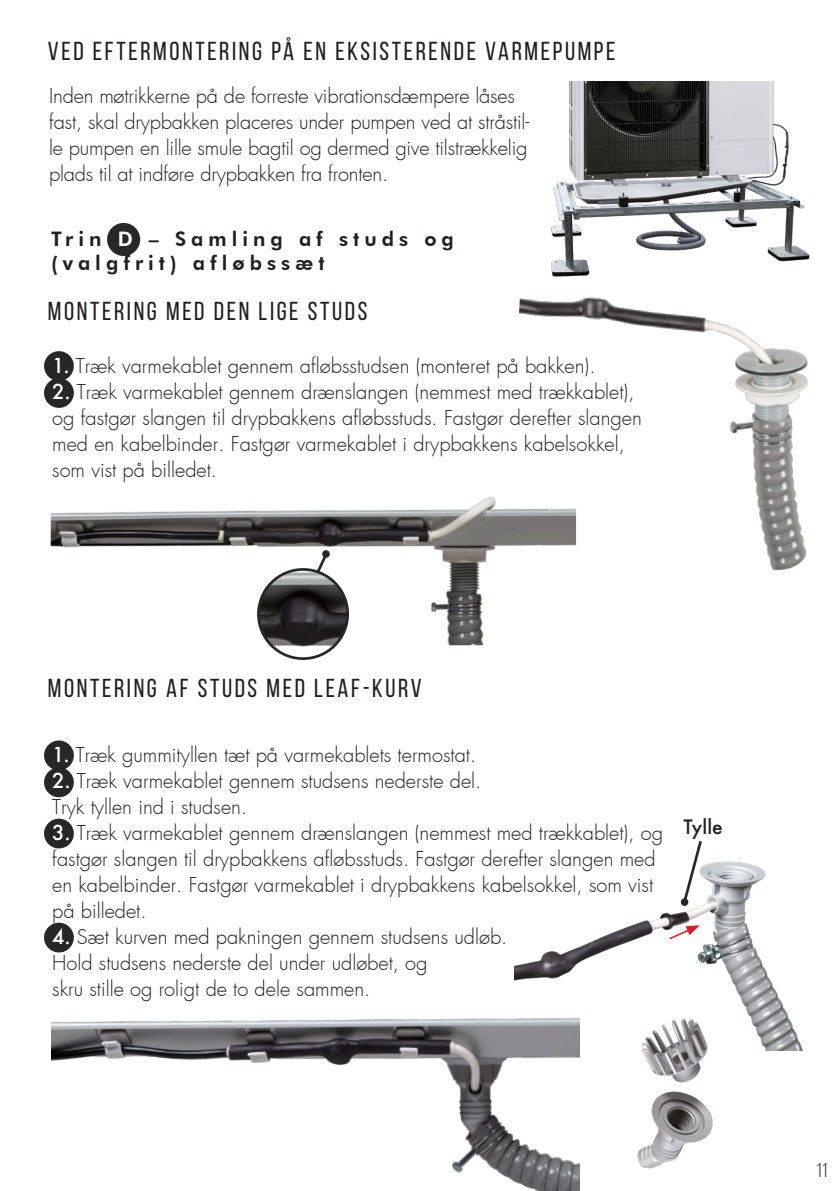
<style>
.page{position:relative;width:840px;height:1191px;background:#fff}
.page>*{position:absolute;margin:0;border:0;box-sizing:border-box;transform-origin:0 0}
.t1{font:26px "Bebas Neue";letter-spacing:.1em;color:#231f20}
.t2{font:300 20px/26px "Futura";color:#231f20}
.t3{font:800 20px/24px "Futura BT";letter-spacing:.25em;color:#231f20}
.t4{font:20px "Bebas Neue";color:#231f20}
.t5{font:500 19.2px "Futura";color:#231f20}
.s1{color:#fff}
.s2{font-weight:500;color:#fff}
</style>
<div class="page">
<div style="left:44px;top:351px;width:30px;height:30px;background:#272727;border-radius:50%"></div>
<div style="left:44px;top:740px;width:30px;height:30px;background:#272727;border-radius:50%"></div>
<div style="left:44px;top:378px;width:30px;height:30px;background:#272727;border-radius:50%"></div>
<div style="left:44px;top:767px;width:30px;height:30px;background:#272727;border-radius:50%"></div>
<div style="left:44px;top:818px;width:30px;height:30px;background:#272727;border-radius:50%"></div>
<div style="left:44px;top:922px;width:30px;height:30px;background:#272727;border-radius:50%"></div>
<div style="left:107px;top:223px;width:33px;height:33px;background:#272727;border-radius:50%"></div>
<img style="left:551px;top:82px;width:253px;height:150px">
<img style="left:519px;top:232px;width:291px;height:339px">
<img style="left:50px;top:487px;width:525px;height:158px">
<img style="left:258px;top:569px;width:89px;height:89px;border-radius:45px">
<div style="left:257px;top:568px;width:92px;height:92px;border:3px solid #272727;border-radius:50%"></div>
<svg style="left:314px;top:550px;width:16px;height:25px"></svg>
<img style="left:514px;top:861px;width:289px;height:189px">
<svg style="left:679px;top:841px;width:24px;height:65px"></svg>
<svg style="left:667px;top:925px;width:32px;height:14px"></svg>
<img style="left:575px;top:939px;width:200px;height:252px">
<img style="left:51px;top:991px;width:528px;height:200px">
<p class="t1" style="left:48px;top:37px;width:568px">VED EFTERMONTERING PÅ EN EKSISTERENDE VARMEPUMPE</p>
<p class="t2" style="left:49px;top:83px;width:481px">Inden møtrikkerne på de forreste vibrationsdæmpere låses fast, skal drypbakken placeres under pumpen ved at stråstil&shy;le pumpen en lille smule bagtil og dermed give tilstrækkelig plads til at indføre drypbakken fra fronten.</p>
<p class="t3" style="left:51px;top:226px;width:404px">Trin <span class="s1">D</span> – Samling af studs og (valgfrit) afløbssæt</p>
<p class="t1" style="left:48px;top:296px;width:321px">MONTERING MED DEN LIGE STUDS</p>
<p class="t2" style="left:52px;top:353px;width:544px"><span class="s2">1.</span> Træk varmekablet gennem afløbsstudsen (monteret på bakken).</p>
<p class="t2" style="left:52px;top:379px;width:591px"><span class="s2">2.</span> Træk varmekablet gennem drænslangen (nemmest med trækkablet), og fastgør slangen til drypbakkens afløbsstuds. Fastgør derefter slangen med en kabelbinder. Fastgør varmekablet i drypbakkens kabelsokkel, som vist på billedet.</p>
<p class="t1" style="left:48px;top:674px;width:375px">MONTERING AF STUDS MED LEAF-KURV</p>
<p class="t2" style="left:52px;top:742px;width:425px"><span class="s2">1.</span> Træk gummityllen tæt på varmekablets termostat.</p>
<p class="t2" style="left:52px;top:768px;width:430px"><span class="s2">2.</span> Træk varmekablet gennem studsens nederste del.<br>Tryk tyllen ind i studsen.</p>
<p class="t2" style="left:52px;top:820px;width:612px"><span class="s2">3.</span> Træk varmekablet gennem drænslangen (nemmest med trækkablet), og fastgør slangen til drypbakkens afløbsstuds. Fastgør derefter slangen med en kabelbinder. Fastgør varmekablet i drypbakkens kabelsokkel, som vist på billedet.</p>
<p class="t2" style="left:52px;top:924px;width:456px"><span class="s2">4.</span> Sæt kurven med pakningen gennem studsens udløb.</p>
<p class="t2" style="left:52px;top:950px;width:377px">Hold studsens nederste del under udløbet, og</p>
<p class="t2" style="left:52px;top:976px;width:319px">skru stille og roligt de to dele sammen.</p>
<p class="t5" style="left:683px;top:814px;width:41px">Tylle</p>
<p class="t4" style="left:815px;top:1159px;width:13px">11</p>
</div>
